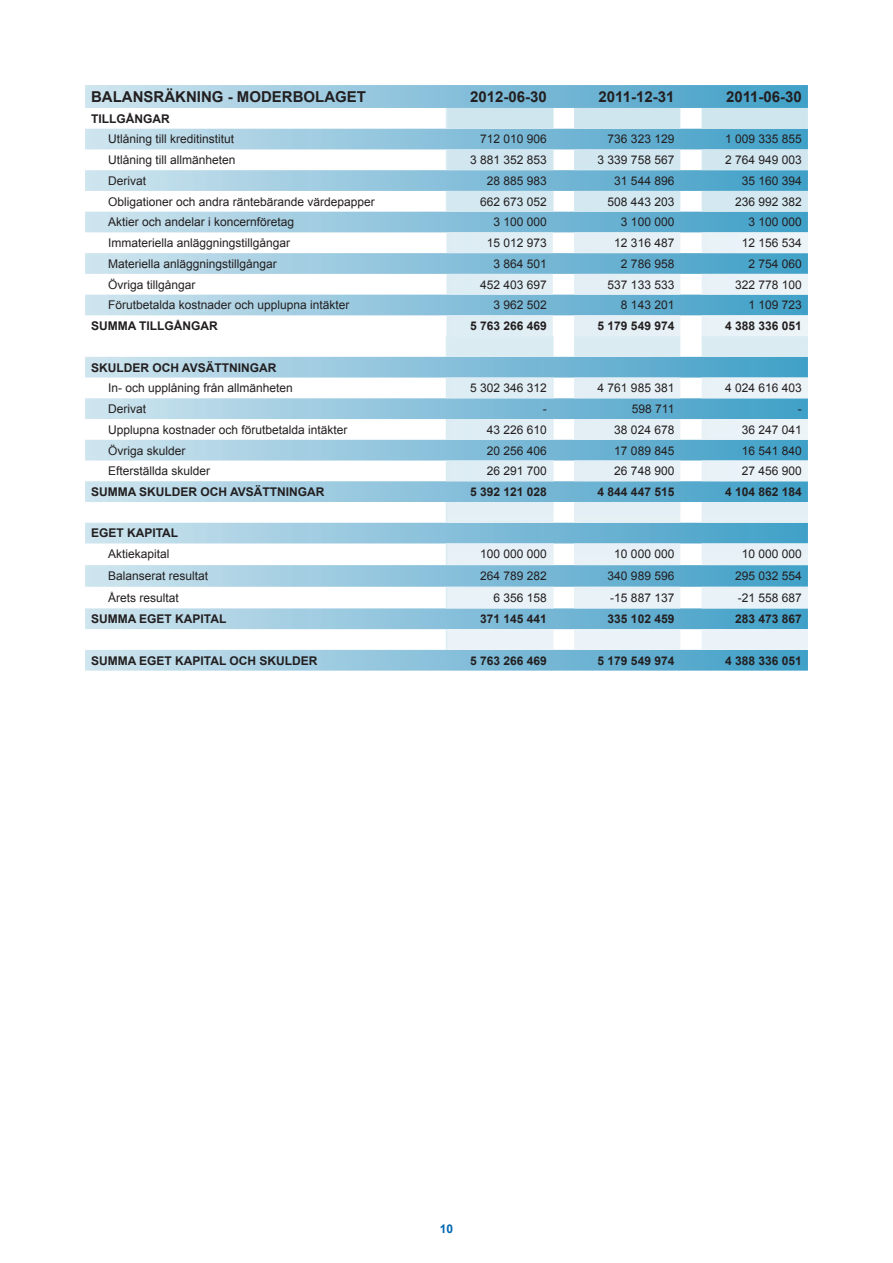
<style>
.page{position:relative;width:893px;height:1263px;background:#fff}
.page>*{position:absolute;margin:0;border:0;box-sizing:border-box;transform-origin:0 0}
.t1{font:700 15px "Arial";color:#231f20}
.Under_rubbe{font:12px "Arial";color:#231f20}
.t2{font:700 12px "Arial";color:#231f20}
.t3{font:700 12px "Arial";color:#0168b3}
</style>
<div class="page">
<svg style="left:85px;top:85px;width:723px;height:586px"></svg>
<svg style="left:446px;top:108px;width:107px;height:542px;background:#aed4e5"></svg>
<svg style="left:574px;top:108px;width:106px;height:542px;background:#a3cee2"></svg>
<svg style="left:702px;top:108px;width:106px;height:542px;background:#95c9df"></svg>
<svg style="left:446px;top:232px;width:362px;height:249px;background:#b0d6e6"></svg>
<svg style="left:446px;top:108px;width:1px;height:21px"></svg>
<svg style="left:446px;top:149px;width:1px;height:21px"></svg>
<svg style="left:446px;top:191px;width:1px;height:21px"></svg>
<svg style="left:446px;top:336px;width:1px;height:21px"></svg>
<svg style="left:446px;top:378px;width:1px;height:20px"></svg>
<svg style="left:446px;top:419px;width:1px;height:21px"></svg>
<svg style="left:446px;top:460px;width:1px;height:21px"></svg>
<svg style="left:446px;top:502px;width:1px;height:21px"></svg>
<svg style="left:446px;top:543px;width:1px;height:22px"></svg>
<svg style="left:446px;top:587px;width:1px;height:21px"></svg>
<svg style="left:446px;top:629px;width:1px;height:21px"></svg>
<hr style="left:552px;top:108px;width:2px;height:21px;background:#fff">
<hr style="left:552px;top:149px;width:2px;height:21px;background:#fff">
<hr style="left:552px;top:191px;width:2px;height:21px;background:#fff">
<hr style="left:552px;top:336px;width:2px;height:21px;background:#fff">
<hr style="left:552px;top:378px;width:2px;height:20px;background:#fff">
<hr style="left:552px;top:419px;width:2px;height:21px;background:#fff">
<hr style="left:552px;top:460px;width:2px;height:21px;background:#fff">
<hr style="left:552px;top:502px;width:2px;height:21px;background:#fff">
<hr style="left:552px;top:543px;width:2px;height:22px;background:#fff">
<hr style="left:552px;top:587px;width:2px;height:21px;background:#fff">
<hr style="left:552px;top:629px;width:2px;height:21px;background:#fff">
<p class="t1" style="left:91px;top:87px;width:276px">BALANSRÄKNING - MODERBOLAGET</p>
<p class="t1" style="left:470px;top:87px;width:78px">2012-06-30</p>
<p class="t1" style="left:598px;top:87px;width:77px">2011-12-31</p>
<p class="t1" style="left:726px;top:87px;width:77px">2011-06-30</p>
<p class="t2" style="left:91px;top:110px;width:80px">TILLGÅNGAR</p>
<p class="Under_rubbe" style="left:108px;top:131px;width:128px">Utlåning till kreditinstitut</p>
<p class="Under_rubbe" style="left:480px;top:131px;width:68px">712 010 906</p>
<p class="Under_rubbe" style="left:608px;top:131px;width:68px">736 323 129</p>
<p class="Under_rubbe" style="left:725px;top:131px;width:78px">1 009 335 855</p>
<p class="Under_rubbe" style="left:108px;top:152px;width:129px">Utlåning till allmänheten</p>
<p class="Under_rubbe" style="left:470px;top:152px;width:78px">3 881 352 853</p>
<p class="Under_rubbe" style="left:598px;top:152px;width:78px">3 339 758 567</p>
<p class="Under_rubbe" style="left:725px;top:152px;width:78px">2 764 949 003</p>
<p class="Under_rubbe" style="left:108px;top:173px;width:40px">Derivat</p>
<p class="Under_rubbe" style="left:487px;top:173px;width:62px">28 885 983</p>
<p class="Under_rubbe" style="left:614px;top:173px;width:62px">31 544 896</p>
<p class="Under_rubbe" style="left:742px;top:173px;width:62px">35 160 394</p>
<p class="Under_rubbe" style="left:108px;top:194px;width:268px">Obligationer och andra räntebärande värdepapper</p>
<p class="Under_rubbe" style="left:480px;top:194px;width:68px">662 673 052</p>
<p class="Under_rubbe" style="left:608px;top:194px;width:68px">508 443 203</p>
<p class="Under_rubbe" style="left:735px;top:194px;width:68px">236 992 382</p>
<p class="Under_rubbe" style="left:108px;top:214px;width:188px">Aktier och andelar i koncernföretag</p>
<p class="Under_rubbe" style="left:493px;top:214px;width:55px">3 100 000</p>
<p class="Under_rubbe" style="left:621px;top:214px;width:55px">3 100 000</p>
<p class="Under_rubbe" style="left:748px;top:214px;width:55px">3 100 000</p>
<p class="Under_rubbe" style="left:108px;top:235px;width:184px">Immateriella anläggningstillgångar</p>
<p class="Under_rubbe" style="left:487px;top:235px;width:62px">15 012 973</p>
<p class="Under_rubbe" style="left:614px;top:235px;width:62px">12 316 487</p>
<p class="Under_rubbe" style="left:742px;top:235px;width:62px">12 156 534</p>
<p class="Under_rubbe" style="left:108px;top:256px;width:170px">Materiella anläggningstillgångar</p>
<p class="Under_rubbe" style="left:493px;top:256px;width:55px">3 864 501</p>
<p class="Under_rubbe" style="left:621px;top:256px;width:55px">2 786 958</p>
<p class="Under_rubbe" style="left:748px;top:256px;width:55px">2 754 060</p>
<p class="Under_rubbe" style="left:108px;top:277px;width:89px">Övriga tillgångar</p>
<p class="Under_rubbe" style="left:480px;top:277px;width:68px">452 403 697</p>
<p class="Under_rubbe" style="left:608px;top:277px;width:68px">537 133 533</p>
<p class="Under_rubbe" style="left:735px;top:277px;width:68px">322 778 100</p>
<p class="Under_rubbe" style="left:108px;top:297px;width:243px">Förutbetalda kostnader och upplupna intäkter</p>
<p class="Under_rubbe" style="left:493px;top:297px;width:55px">3 962 502</p>
<p class="Under_rubbe" style="left:621px;top:297px;width:55px">8 143 201</p>
<p class="Under_rubbe" style="left:748px;top:297px;width:55px">1 109 723</p>
<p class="t2" style="left:91px;top:318px;width:128px">SUMMA TILLGÅNGAR</p>
<p class="t2" style="left:470px;top:318px;width:78px">5 763 266 469</p>
<p class="t2" style="left:598px;top:318px;width:78px">5 179 549 974</p>
<p class="t2" style="left:725px;top:318px;width:78px">4 388 336 051</p>
<p class="t2" style="left:91px;top:359px;width:187px">SKULDER OCH AVSÄTTNINGAR</p>
<p class="Under_rubbe" style="left:108px;top:380px;width:186px">In- och upplåning från allmänheten</p>
<p class="Under_rubbe" style="left:470px;top:380px;width:78px">5 302 346 312</p>
<p class="Under_rubbe" style="left:598px;top:380px;width:78px">4 761 985 381</p>
<p class="Under_rubbe" style="left:725px;top:380px;width:78px">4 024 616 403</p>
<p class="Under_rubbe" style="left:108px;top:401px;width:40px">Derivat</p>
<p class="Under_rubbe" style="left:543px;top:401px;width:5px">-</p>
<p class="Under_rubbe" style="left:632px;top:401px;width:44px">598 711</p>
<p class="Under_rubbe" style="left:798px;top:401px;width:5px">-</p>
<p class="Under_rubbe" style="left:108px;top:422px;width:241px">Upplupna kostnader och förutbetalda intäkter</p>
<p class="Under_rubbe" style="left:487px;top:422px;width:62px">43 226 610</p>
<p class="Under_rubbe" style="left:614px;top:422px;width:62px">38 024 678</p>
<p class="Under_rubbe" style="left:742px;top:422px;width:62px">36 247 041</p>
<p class="Under_rubbe" style="left:108px;top:442px;width:79px">Övriga skulder</p>
<p class="Under_rubbe" style="left:487px;top:442px;width:62px">20 256 406</p>
<p class="Under_rubbe" style="left:614px;top:442px;width:62px">17 089 845</p>
<p class="Under_rubbe" style="left:742px;top:442px;width:62px">16 541 840</p>
<p class="Under_rubbe" style="left:108px;top:463px;width:104px">Efterställda skulder</p>
<p class="Under_rubbe" style="left:487px;top:463px;width:62px">26 291 700</p>
<p class="Under_rubbe" style="left:614px;top:463px;width:62px">26 748 900</p>
<p class="Under_rubbe" style="left:742px;top:463px;width:62px">27 456 900</p>
<p class="t2" style="left:91px;top:484px;width:235px">SUMMA SKULDER OCH AVSÄTTNINGAR</p>
<p class="t2" style="left:470px;top:484px;width:78px">5 392 121 028</p>
<p class="t2" style="left:598px;top:484px;width:78px">4 844 447 515</p>
<p class="t2" style="left:725px;top:484px;width:78px">4 104 862 184</p>
<p class="t2" style="left:91px;top:525px;width:89px">EGET KAPITAL</p>
<p class="Under_rubbe" style="left:108px;top:546px;width:63px">Aktiekapital</p>
<p class="Under_rubbe" style="left:480px;top:546px;width:68px">100 000 000</p>
<p class="Under_rubbe" style="left:614px;top:546px;width:62px">10 000 000</p>
<p class="Under_rubbe" style="left:742px;top:546px;width:62px">10 000 000</p>
<p class="Under_rubbe" style="left:108px;top:568px;width:102px">Balanserat resultat</p>
<p class="Under_rubbe" style="left:480px;top:568px;width:68px">264 789 282</p>
<p class="Under_rubbe" style="left:608px;top:568px;width:68px">340 989 596</p>
<p class="Under_rubbe" style="left:735px;top:568px;width:68px">295 032 554</p>
<p class="Under_rubbe" style="left:108px;top:589px;width:72px">Årets resultat</p>
<p class="Under_rubbe" style="left:493px;top:589px;width:55px">6 356 158</p>
<p class="Under_rubbe" style="left:610px;top:589px;width:66px">-15 887 137</p>
<p class="Under_rubbe" style="left:738px;top:589px;width:66px">-21 558 687</p>
<p class="t2" style="left:91px;top:611px;width:137px">SUMMA EGET KAPITAL</p>
<p class="t2" style="left:480px;top:611px;width:68px">371 145 441</p>
<p class="t2" style="left:608px;top:611px;width:68px">335 102 459</p>
<p class="t2" style="left:735px;top:611px;width:68px">283 473 867</p>
<p class="t2" style="left:91px;top:652px;width:228px">SUMMA EGET KAPITAL OCH SKULDER</p>
<p class="t2" style="left:470px;top:652px;width:78px">5 763 266 469</p>
<p class="t2" style="left:598px;top:652px;width:78px">5 179 549 974</p>
<p class="t2" style="left:725px;top:652px;width:78px">4 388 336 051</p>
<p class="t3" style="left:440px;top:1220px;width:15px">10</p>
</div>
